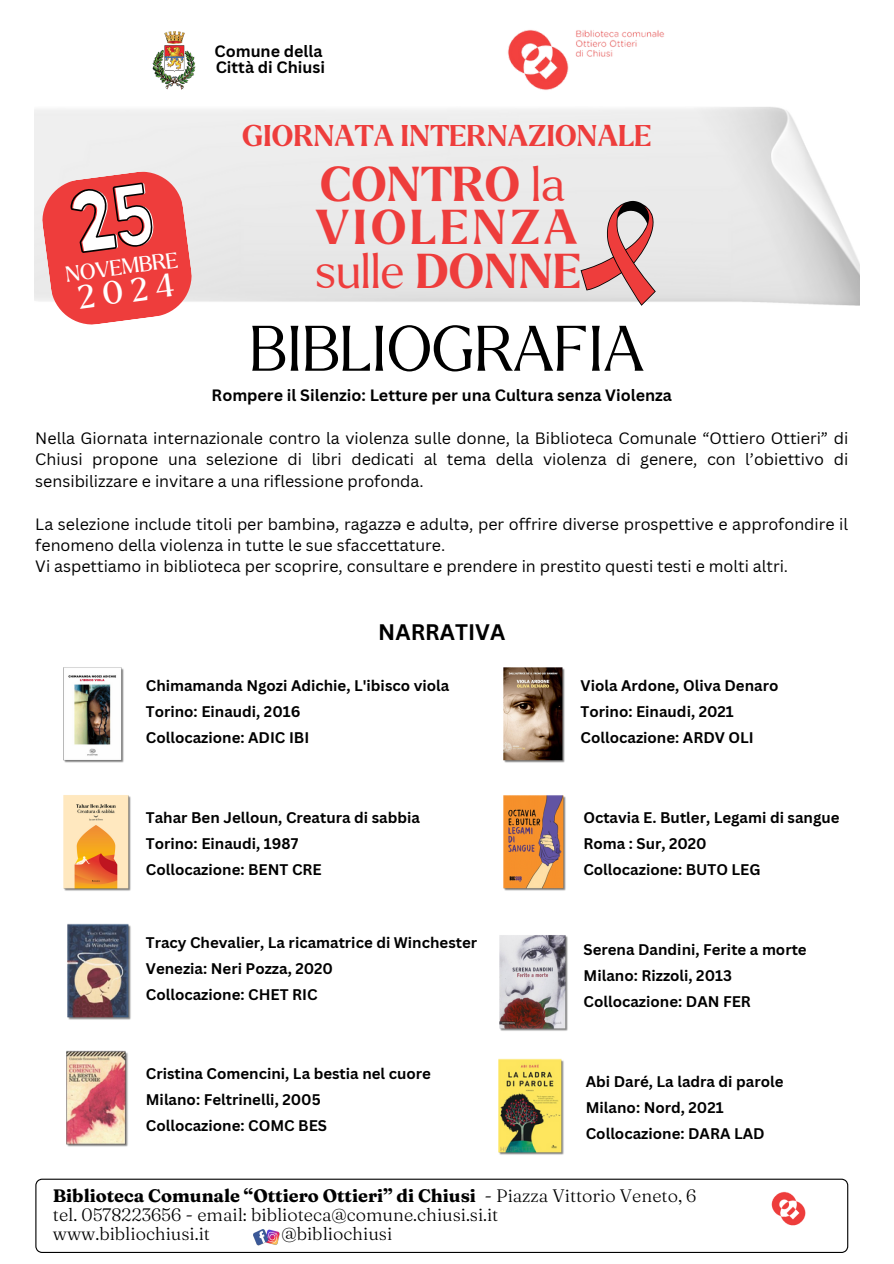
<style>
.page{position:relative;width:894px;height:1264px;background:#fff}
.page>*{position:absolute;margin:0;border:0;box-sizing:border-box;transform-origin:0 0}
.t1{font:300 62.4px "Larken";color:#000}
.t2{font:700 47.7px/43.7px "Larken";letter-spacing:.08em;color:#ee3d3c}
.t3{font:31.95px "Larken";color:#fff}
.t4{font:700 29.1px "Larken";color:#ee3d3c}
.t5{font:700 21.9px "Canva Sans";color:#000}
.t6{font:21.3px "Larken";color:#fff}
.t7{font:300 18px "Fraunces 9 pt";color:#000}
.t8{font:700 18px "Fraunces 9 pt";color:#000}
.t9{font:16.05px/21.3px "Canva Sans";color:#000;text-align:justify}
.t10{font:700 16.05px "Canva Sans";color:#000}
.t11{font:700 15px "Canva Sans";color:#000}
.s1{font-weight:300}
.s2{font-family:"Noto Sans"}
</style>
<div class="page">
<img style="left:35px;top:107px;width:823px;height:199px">
<svg style="left:41px;top:171px;width:151px;height:154px"></svg>
<svg style="left:580px;top:201px;width:75px;height:104px;background:#d5a1a1"></svg>
<img style="left:152px;top:31px;width:44px;height:58px">
<img style="left:503px;top:667px;width:62px;height:96px">
<img style="left:63px;top:795px;width:68px;height:96px">
<img style="left:67px;top:923px;width:64px;height:97px">
<img style="left:67px;top:1050px;width:61px;height:97px">
<img style="left:499px;top:935px;width:69px;height:96px">
<img style="left:498px;top:1058px;width:66px;height:97px">
<svg style="left:35px;top:1178px;width:813px;height:74px"></svg>
<img style="left:253px;top:1229px;width:26px;height:16px">
<img style="left:761px;top:1186px;width:61px;height:64px">
<img style="left:480px;top:30px;width:210px;height:118px">
<img style="left:63px;top:667px;width:61px;height:96px">
<img style="left:503px;top:795px;width:63px;height:96px">
<h4 class="t6" style="left:64px;top:264px;width:114px;rotate:-8deg">NOVEMBRE</h4>
<h2 class="t3" style="left:75px;top:282px;width:98px;rotate:-8deg">2024</h2>
<p class="t10" style="left:214px;top:39px;width:109px">Comune della</p>
<p class="t10" style="left:216px;top:56px;width:111px">Città di Chiusi</p>
<p class="t4" style="left:242px;top:121px;width:411px">GIORNATA INTERNAZIONALE</p>
<h5 class="t2" style="left:315px;top:163px;width:267px">CONTRO <span class="s1">la<br></span>VIOLENZA <span class="s1">sulle</span> DONNE</h5>
<p class="t1" style="left:249px;top:318px;width:396px">BIBLIOGRAFIA</p>
<p class="t10" style="left:211px;top:384px;width:461px">Rompere il Silenzio: Letture per una Cultura senza Violenza</p>
<p class="t9" style="left:35px;top:427px;width:814px">Nella Giornata internazionale contro la violenza sulle donne, la Biblioteca Comunale “Ottiero Ottieri” di Chiusi propone una selezione di libri dedicati al tema della violenza di genere, con l’obiettivo di sensibilizzare e invitare a una riflessione profonda.</p>
<p class="t9" style="left:35px;top:512px;width:814px">La selezione include titoli per bambin<span class="s2">ə</span>, ragazz<span class="s2">ə</span> e adult<span class="s2">ə</span>, per offrire diverse prospettive e approfondire il fenomeno della violenza in tutte le sue sfaccettature.</p>
<p class="t9" style="left:35px;top:555px;width:754px">Vi aspettiamo in biblioteca per scoprire, consultare e prendere in prestito questi testi e molti altri.</p>
<p class="t5" style="left:378px;top:617px;width:128px">NARRATIVA</p>
<p class="t11" style="left:146px;top:674px;width:305px">Chimamanda Ngozi Adichie, L'ibisco viola</p>
<p class="t11" style="left:146px;top:700px;width:156px">Torino: Einaudi, 2016</p>
<p class="t11" style="left:146px;top:726px;width:165px">Collocazione: ADIC IBI</p>
<p class="t11" style="left:146px;top:807px;width:275px">Tahar Ben Jelloun, Creatura di sabbia</p>
<p class="t11" style="left:146px;top:833px;width:154px">Torino: Einaudi, 1987</p>
<p class="t11" style="left:146px;top:858px;width:177px">Collocazione: BENT CRE</p>
<p class="t11" style="left:146px;top:932px;width:333px">Tracy Chevalier, La ricamatrice di Winchester</p>
<p class="t11" style="left:146px;top:957px;width:189px">Venezia: Neri Pozza, 2020</p>
<p class="t11" style="left:146px;top:983px;width:173px">Collocazione: CHET RIC</p>
<p class="t11" style="left:146px;top:1063px;width:286px">Cristina Comencini, La bestia nel cuore</p>
<p class="t11" style="left:146px;top:1088px;width:176px">Milano: Feltrinelli, 2005</p>
<p class="t11" style="left:146px;top:1114px;width:183px">Collocazione: COMC BES</p>
<p class="t11" style="left:580px;top:674px;width:199px">Viola Ardone, Oliva Denaro</p>
<p class="t11" style="left:580px;top:700px;width:155px">Torino: Einaudi, 2021</p>
<p class="t11" style="left:580px;top:726px;width:175px">Collocazione: ARDV OLI</p>
<p class="t11" style="left:583px;top:807px;width:257px">Octavia E. Butler, Legami di sangue</p>
<p class="t11" style="left:583px;top:833px;width:125px">Roma : Sur, 2020</p>
<p class="t11" style="left:583px;top:858px;width:179px">Collocazione: BUTO LEG</p>
<p class="t11" style="left:583px;top:939px;width:225px">Serena Dandini, Ferite a morte</p>
<p class="t11" style="left:583px;top:964px;width:150px">Milano: Rizzoli, 2013</p>
<p class="t11" style="left:583px;top:990px;width:169px">Collocazione: DAN FER</p>
<p class="t11" style="left:585px;top:1070px;width:199px">Abi Daré, La ladra di parole</p>
<p class="t11" style="left:585px;top:1096px;width:139px">Milano: Nord, 2021</p>
<p class="t11" style="left:585px;top:1122px;width:180px">Collocazione: DARA LAD</p>
<p class="t8" style="left:53px;top:1184px;width:645px">Biblioteca Comunale “Ottiero Ottieri” di Chiusi <span class="s1">- Piazza Vittorio Veneto, 6</span></p>
<p class="t7" style="left:53px;top:1203px;width:447px">tel. 0578223656 - email: biblioteca@comune.chiusi.si.it</p>
<p class="t7" style="left:53px;top:1222px;width:158px">www.bibliochiusi.it</p>
<p class="t7" style="left:281px;top:1222px;width:112px">@bibliochiusi</p>
</div>
